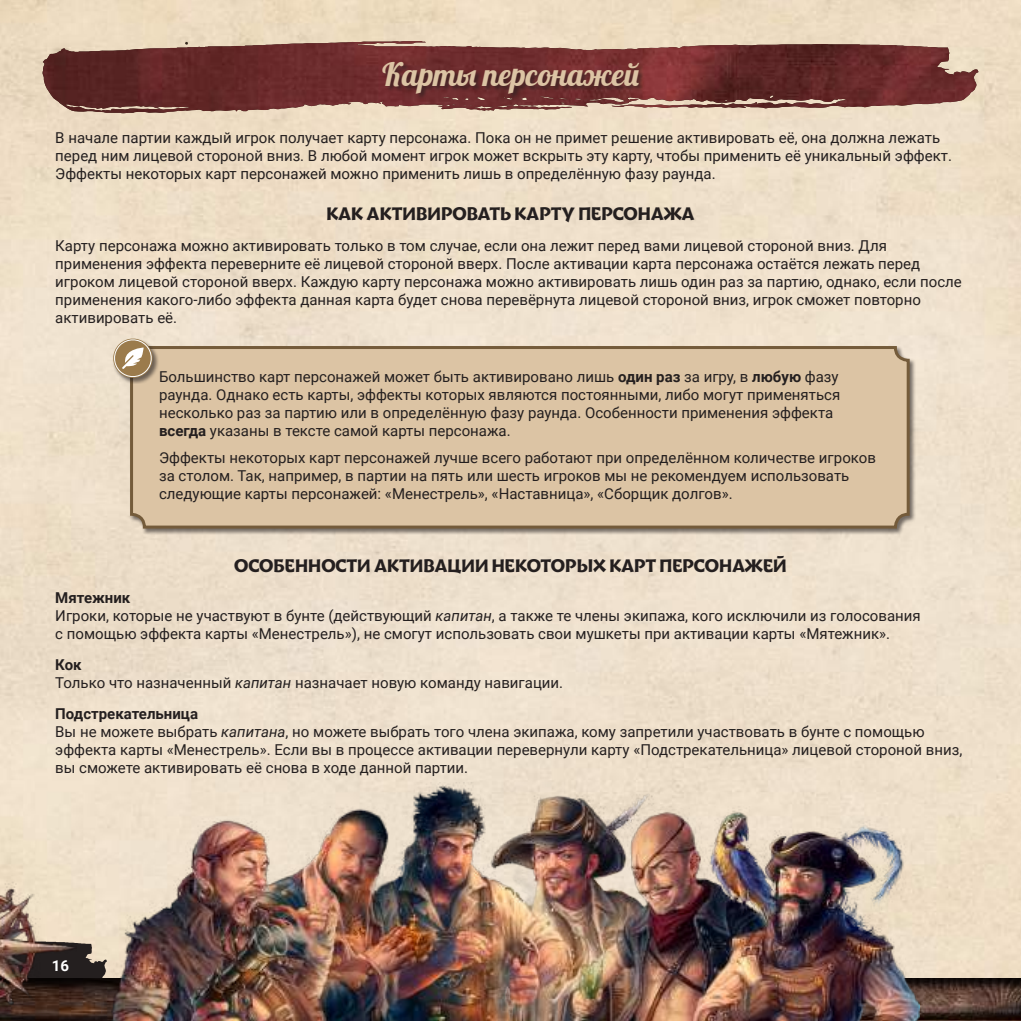
<style>
.page{position:relative;width:1021px;height:1021px;background:#fff}
.page>*{position:absolute;margin:0;border:0;box-sizing:border-box;transform-origin:0 0}
.t1{font:31.5px "Lobster";color:#dcc4a4}
.t2{font:700 21px "Wak";color:#241f1f}
.t3{font:15px/18px "Roboto";color:#241f1f}
.t4{font:700 15px "Roboto";color:#fff}
.s1{font-weight:700}
.s2{font-style:italic}
</style>
<div class="page">
<svg style="left:77px;top:939px;width:24px;height:38px"></svg>
<svg style="left:77px;top:977px;width:943px;height:43px;background:#47332b"></svg>
<hr style="left:1020px;top:977px;width:1px;height:43px;background:#241f1f">
<img style="left:0;top:858px;width:77px;height:162px">
<svg style="left:42px;top:41px;width:936px;height:72px;background:#85514c"></svg>
<img style="left:43px;top:41px;width:357px;height:29px">
<div style="left:381px;top:61px;width:263px;height:39px;background:#241f1f;opacity:.6"></div>
<div style="left:129px;top:345px;width:786px;height:189px;background:#241f1f;opacity:.6"></div>
<div style="left:131px;top:347px;width:777px;height:180px;background:#dcc4a4;border-radius:13px"></div>
<div style="left:130px;top:346px;width:779px;height:182px;border:3px solid #745b3a;border-radius:13px"></div>
<div style="left:112px;top:337px;width:47px;height:47px;background:#241f1f;opacity:.6"></div>
<svg style="left:111px;top:336px;width:43px;height:44px;background:#bda98d"></svg>
<img style="left:101px;top:782px;width:818px;height:238px">
<h1 class="t1" style="left:382px;top:54px;width:259px">Карты персонажей</h1>
<p class="t3" style="left:55px;top:128px;width:898px">В начале партии каждый игрок получает карту персонажа. Пока он не примет решение активировать её, она должна лежать перед ним лицевой стороной вниз. В любой момент игрок может вскрыть эту карту, чтобы применить её уникальный эффект.<br>Эффекты некоторых карт персонажей можно применить лишь в определённую фазу раунда.</p>
<h2 class="t2" style="left:326px;top:202px;width:369px">КАК АКТИВИРОВАТЬ КАРТУ ПЕРСОНАЖА</h2>
<p class="t3" style="left:55px;top:236px;width:908px">Карту персонажа можно активировать только в том случае, если она лежит перед вами лицевой стороной вниз. Для применения эффекта переверните её лицевой стороной вверх. После активации карта персонажа остаётся лежать перед игроком лицевой стороной вверх. Каждую карту персонажа можно активировать лишь один раз за партию, однако, если после применения какого-либо эффекта данная карта будет снова перевёрнута лицевой стороной вниз, игрок сможет повторно активировать её.</p>
<p class="t3" style="left:159px;top:367px;width:682px">Большинство карт персонажей может быть активировано лишь <span class="s1">один раз</span> за игру, в <span class="s1">любую</span> фазу раунда. Однако есть карты, эффекты которых являются постоянными, либо могут применяться несколько раз за партию или в определённую фазу раунда. Особенности применения эффекта <span class="s1">всегда</span> указаны в тексте самой карты персонажа.</p>
<p class="t3" style="left:159px;top:447px;width:718px">Эффекты некоторых карт персонажей лучше всего работают при определённом количестве игроков за столом. Так, например, в партии на пять или шесть игроков мы не рекомендуем использовать следующие карты персонажей: «Менестрель», «Наставница», «Сборщик долгов».</p>
<h2 class="t2" style="left:234px;top:554px;width:554px">ОСОБЕННОСТИ АКТИВАЦИИ НЕКОТОРЫХ КАРТ ПЕРСОНАЖЕЙ</h2>
<p class="t3" style="left:55px;top:588px;width:867px"><span class="s1">Мятежник<br></span>Игроки, которые не участвуют в бунте (действующий <span class="s2">капитан</span>, а также те члены экипажа, кого исключили из голосования с помощью эффекта карты «Менестрель»), не смогут использовать свои мушкеты при активации карты «Мятежник».</p>
<p class="t3" style="left:55px;top:655px;width:509px"><span class="s1">Кок<br></span>Только что назначенный <span class="s2">капитан</span> назначает новую команду навигации.</p>
<p class="t3" style="left:55px;top:704px;width:908px"><span class="s1">Подстрекательница<br></span>Вы не можете выбрать <span class="s2">капитана</span>, но можете выбрать того члена экипажа, кому запретили участвовать в бунте с помощью эффекта карты «Менестрель». Если вы в процессе активации перевернули карту «Подстрекательница» лицевой стороной вниз, вы сможете активировать её снова в ходе данной партии.</p>
<p class="t4" style="left:52px;top:954px;width:19px">16</p>
</div>
